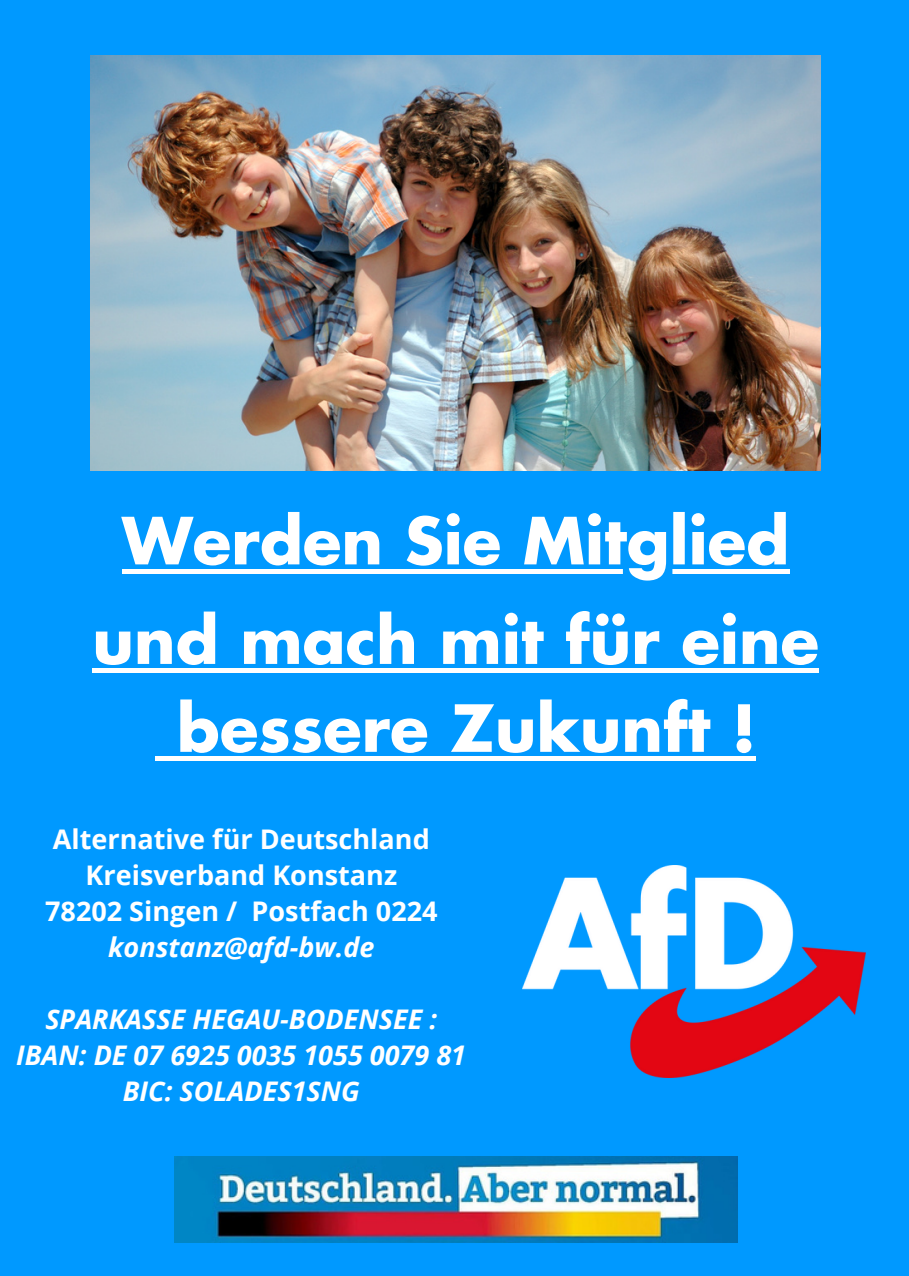
<style>
.page{position:relative;width:909px;height:1276px;background:#09f}
.page>*{position:absolute;margin:0;border:0;box-sizing:border-box;transform-origin:0 0}
.t1{font:700 63.3px "Futura";color:#fff}
.t2{font:700 63px "Futura";color:#fff}
.t3{font:italic 700 27px "Open Sans";color:#fff}
.t4{font:700 27px "Open Sans";color:#fff}
</style>
<div class="page">
<img style="left:523px;top:865px;width:342px;height:212px">
<img style="left:174px;top:1156px;width:564px;height:86px">
<img style="left:90px;top:55px;width:730px;height:415px">
<div style="left:92px;top:668px;width:727px;height:5px;background:#fff"></div>
<div style="left:155px;top:756px;width:22px;height:5px;background:#fff"></div>
<div style="left:177px;top:756px;width:579px;height:5px;background:#fff"></div>
<hr style="left:122px;top:569px;width:667px;height:4px;background:#fff">
<p class="t1" style="left:122px;top:514px;width:669px">Werden Sie Mitglied</p>
<p class="t2" style="left:92px;top:613px;width:728px">und mach mit für eine</p>
<p class="t2" style="left:177px;top:701px;width:581px">bessere Zukunft !</p>
<p class="t4" style="left:53px;top:820px;width:378px">Alternative für Deutschland</p>
<p class="t4" style="left:86px;top:856px;width:313px">Kreisverband Konstanz</p>
<p class="t4" style="left:45px;top:892px;width:394px">78202 Singen / Postfach 0224</p>
<p class="t3" style="left:108px;top:928px;width:268px">konstanz@afd-bw.de</p>
<p class="t3" style="left:45px;top:1000px;width:393px">SPARKASSE HEGAU-BODENSEE :</p>
<p class="t3" style="left:16px;top:1036px;width:451px">IBAN: DE 07 6925 0035 1055 0079 81</p>
<p class="t3" style="left:123px;top:1072px;width:239px">BIC: SOLADES1SNG</p>
</div>
